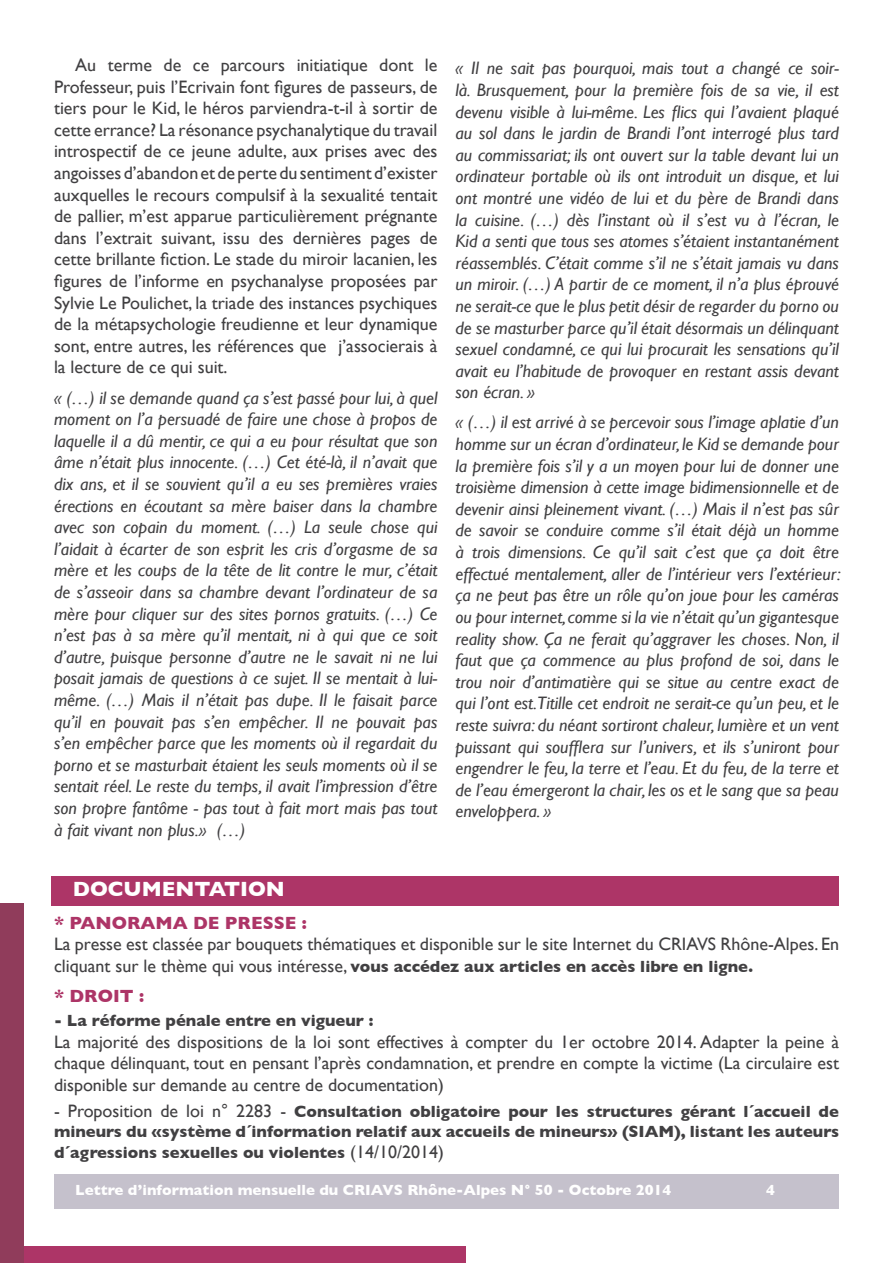
<style>
.page{position:relative;width:893px;height:1263px;background:#fff}
.page>*{position:absolute;margin:0;border:0;box-sizing:border-box;transform-origin:0 0}
.t1{font:700 21px "Gill Sans";color:#fff}
.t2{font:italic 18px/21.6px "Gill Sans";color:#414042;text-align:justify}
.t3{font:18px/21.6px "Gill Sans";color:#414042;text-align:justify}
.t4{font:700 18px "Gill Sans";color:#ad3567}
.t5{font:700 16.5px/19.8px "Gill Sans";color:#414042}
.t6{font:700 15px "Gill Sans";color:#fff}
.s1{font-weight:400;font-size:18px}
</style>
<div class="page">
<div style="left:54px;top:1174px;width:785px;height:35px;background:#c5c1cc"></div>
<div style="left:0;top:1246px;width:466px;height:17px;background:#ad3567"></div>
<div style="left:0;top:904px;width:23px;height:359px;background:#903c5b"></div>
<hr style="left:0;top:0;width:1px;height:261px;background:#a2ada8">
<div style="left:52px;top:876px;width:787px;height:30px;background:#ad3567"></div>
<p class="t3" style="left:54px;top:54px;width:385px;text-indent:21px">Au terme de ce parcours initiatique dont le Professeur, puis l’Ecrivain font figures de passeurs, de tiers pour le Kid, le héros parviendra-t-il à sortir de cette errance? La résonance psychanalytique du travail introspectif de ce jeune adulte, aux prises avec des angoisses d’abandon et de perte du sentiment d’exister auxquelles le recours compulsif à la sexualité tentait de pallier, m’est apparue particulièrement prégnante dans l’extrait suivant, issu des dernières pages de cette brillante fiction. Le stade du miroir lacanien, les figures de l’informe en psychanalyse proposées par Sylvie Le Poulichet, la triade des instances psychiques de la métapsychologie freudienne et leur dynamique sont, entre autres, les références que j’associerais à la lecture de ce qui suit.</p>
<p class="t2" style="left:54px;top:387px;width:385px">« (…) il se demande quand ça s’est passé pour lui, à quel moment on l’a persuadé de faire une chose à propos de laquelle il a dû mentir, ce qui a eu pour résultat que son âme n’était plus innocente. (…) Cet été-là, il n’avait que dix ans, et il se souvient qu’il a eu ses premières vraies érections en écoutant sa mère baiser dans la chambre avec son copain du moment. (…) La seule chose qui l’aidait à écarter de son esprit les cris d’orgasme de sa mère et les coups de la tête de lit contre le mur, c’était de s’asseoir dans sa chambre devant l’ordinateur de sa mère pour cliquer sur des sites pornos gratuits. (…) Ce n’est pas à sa mère qu’il mentait, ni à qui que ce soit d’autre, puisque personne d’autre ne le savait ni ne lui posait jamais de questions à ce sujet. Il se mentait à lui&shy;même. (…) Mais il n’était pas dupe. Il le faisait parce qu’il en pouvait pas s’en empêcher. Il ne pouvait pas s’en empêcher parce que les moments où il regardait du porno et se masturbait étaient les seuls moments où il se sentait réel. Le reste du temps, il avait l’impression d’être son propre fantôme - pas tout à fait mort mais pas tout à fait vivant non plus.» (…)</p>
<p class="t1" style="left:73px;top:877px;width:213px">DOCUMENTATION</p>
<p class="t2" style="left:455px;top:57px;width:385px">« Il ne sait pas pourquoi, mais tout a changé ce soir&shy;là. Brusquement, pour la première fois de sa vie, il est devenu visible à lui-même. Les flics qui l’avaient plaqué au sol dans le jardin de Brandi l’ont interrogé plus tard au commissariat; ils ont ouvert sur la table devant lui un ordinateur portable où ils ont introduit un disque, et lui ont montré une vidéo de lui et du père de Brandi dans la cuisine. (…) dès l’instant où il s’est vu à l’écran, le Kid a senti que tous ses atomes s’étaient instantanément réassemblés. C’était comme s’il ne s’était jamais vu dans un miroir. (…) A partir de ce moment, il n’a plus éprouvé ne serait-ce que le plus petit désir de regarder du porno ou de se masturber parce qu’il était désormais un délinquant sexuel condamné, ce qui lui procurait les sensations qu’il avait eu l’habitude de provoquer en restant assis devant son écran. »</p>
<p class="t2" style="left:455px;top:412px;width:387px">« (…) il est arrivé à se percevoir sous l’image aplatie d’un homme sur un écran d’ordinateur, le Kid se demande pour la première fois s’il y a un moyen pour lui de donner une troisième dimension à cette image bidimensionnelle et de devenir ainsi pleinement vivant. (…) Mais il n’est pas sûr de savoir se conduire comme s’il était déjà un homme à trois dimensions. Ce qu’il sait c’est que ça doit être effectué mentalement, aller de l’intérieur vers l’extérieur: ça ne peut pas être un rôle qu’on joue pour les caméras ou pour internet, comme si la vie n’était qu’un gigantesque reality show. Ça ne ferait qu’aggraver les choses. Non, il faut que ça commence au plus profond de soi, dans le trou noir d’antimatière qui se situe au centre exact de qui l’ont est.Titille cet endroit ne serait-ce qu’un peu, et le reste suivra: du néant sortiront chaleur, lumière et un vent puissant qui soufflera sur l’univers, et ils s’uniront pour engendrer le feu, la terre et l’eau. Et du feu, de la terre et de l’eau émergeront la chair, les os et le sang que sa peau enveloppera. »</p>
<p class="t4" style="left:54px;top:912px;width:254px">* PANORAMA DE PRESSE :</p>
<p class="t3" style="left:54px;top:933px;width:786px">La presse est classée par bouquets thématiques et disponible sur le site Internet du CRIAVS Rhône-Alpes. En</p>
<p class="t5" style="left:54px;top:956px;width:701px"><span class="s1">cliquant sur le thème qui vous intéresse,</span> vous accédez aux articles en accès libre en ligne.</p>
<p class="t4" style="left:54px;top:985px;width:92px">* DROIT :</p>
<p class="t5" style="left:54px;top:1010px;width:321px">- La réforme pénale entre en vigueur :</p>
<p class="t3" style="left:54px;top:1031px;width:786px">La majorité des dispositions de la loi sont effectives à compter du 1er octobre 2014. Adapter la peine à chaque délinquant, tout en pensant l’après condamnation, et prendre en compte la victime (La circulaire est disponible sur demande au centre de documentation)</p>
<p class="t5" style="left:54px;top:1101px;width:786px"><span class="s1">- Proposition de loi n° 2283 -</span> Consultation obligatoire pour les structures gérant l´accueil de mineurs du «système d´information relatif aux accueils de mineurs» (SIAM), listant les auteurs</p>
<p class="t5" style="left:54px;top:1142px;width:391px">d´agressions sexuelles ou violentes <span class="s1">(14/10/2014)</span></p>
<p class="t6" style="left:75px;top:1181px;width:598px">Lettre d’information mensuelle du CRIAVS Rhône-Alpes N° 50 - Octobre 2014</p>
<p class="t6" style="left:766px;top:1181px;width:10px">4</p>
</div>
